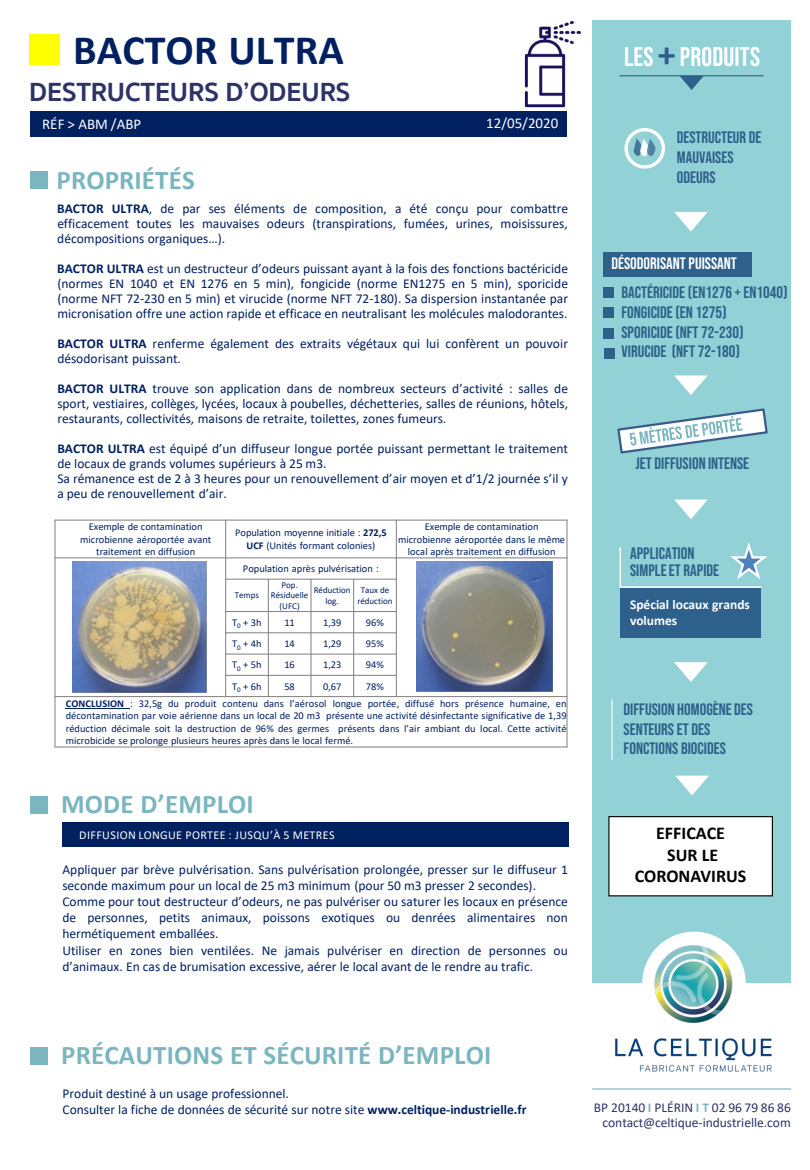
<style>
.page{position:relative;width:810px;height:1170px;background:#fff}
.page>*{position:absolute;margin:0;border:0;box-sizing:border-box;transform-origin:0 0}
.t1{font:700 42px "Calibri";letter-spacing:.005em;color:#002060}
.t2{font:700 27px "Calibri";letter-spacing:.005em;color:#7bb6c0}
.t3{font:700 27px "Sukhumvit Set";color:#2d3367}
.t4{font:27px "Bebas Neue";letter-spacing:.005em;color:#fff}
.t5{font:700 18px/21.6px "Calibri";color:#000;text-align:center}
.t6{font:16.5px/19.8px "Bebas Neue";color:#2d608b}
.t7{font:16.5px "Bebas Neue";color:#fff}
.t8{font:15px "Calibri";color:#fff}
.t9{font:13.5px/15px "Calibri";color:#002060}
.t10{font:13.5px/15px "Calibri";color:#2d3367;text-align:right}
.t11{font:700 13.5px/16.2px "Calibri";letter-spacing:-.005em;color:#fff}
.t12{font:12px "Calibri";letter-spacing:.03em;color:#fff}
.t13{font:10.5px/12.6px "Calibri";letter-spacing:-.005em;color:#002060;text-align:center}
.t14{font:9px/10.8px "Calibri";letter-spacing:-.005em;color:#002060;text-align:center}
.s1{font-weight:700}
.s2{font-family:"Calibri";font-weight:700;font-size:36px;color:#2d608b}
.s3{font-weight:700;color:#7bb6c0}
</style>
<div class="page">
<div style="left:592px;top:20px;width:199px;height:963px;background:#92d1d5"></div>
<div style="left:31px;top:112px;width:536px;height:25px;background:#002060"></div>
<div style="left:62px;top:822px;width:506px;height:25px;background:#002060"></div>
<div style="left:30px;top:34px;width:30px;height:31px;background:#ff0"></div>
<div style="left:30px;top:172px;width:18px;height:17px;background:#7bb6c0"></div>
<div style="left:30px;top:796px;width:18px;height:18px;background:#7bb6c0"></div>
<div style="left:30px;top:1047px;width:18px;height:18px;background:#7bb6c0"></div>
<hr style="left:620px;top:75px;width:144px;height:1px;background:#2d608b">
<svg style="left:680px;top:76px;width:24px;height:14px"></svg>
<svg style="left:633px;top:138px;width:23px;height:19px"></svg>
<div style="left:624px;top:128px;width:41px;height:41px;border:3px solid #fff;border-radius:50%"></div>
<svg style="left:674px;top:212px;width:34px;height:20px"></svg>
<div style="left:603px;top:252px;width:148px;height:24px;background:#2d608b"></div>
<div style="left:603px;top:287px;width:10px;height:10px;background:#2d608b"></div>
<div style="left:603px;top:308px;width:10px;height:10px;background:#2d608b"></div>
<div style="left:603px;top:328px;width:10px;height:10px;background:#2d608b"></div>
<svg style="left:674px;top:375px;width:34px;height:20px"></svg>
<svg style="left:617px;top:408px;width:151px;height:46px"></svg>
<svg style="left:674px;top:500px;width:33px;height:19px"></svg>
<div style="left:620px;top:588px;width:141px;height:50px;background:#2d608b"></div>
<svg style="left:619px;top:542px;width:148px;height:46px"></svg>
<svg style="left:674px;top:662px;width:34px;height:20px"></svg>
<hr style="left:611px;top:699px;width:2px;height:61px;background:#fff">
<hr style="left:592px;top:1088px;width:199px;height:2px;background:#7bb6c0">
<img style="left:599px;top:931px;width:190px;height:158px">
<hr style="left:225px;top:520px;width:1px;height:177px;background:#7f7f7f">
<hr style="left:268px;top:579px;width:1px;height:118px;background:#7f7f7f">
<hr style="left:311px;top:579px;width:1px;height:118px;background:#7f7f7f">
<hr style="left:353px;top:579px;width:1px;height:118px;background:#7f7f7f">
<hr style="left:396px;top:520px;width:1px;height:177px;background:#7f7f7f">
<hr style="left:55px;top:558px;width:512px;height:1px;background:#7f7f7f">
<hr style="left:225px;top:579px;width:172px;height:1px;background:#7f7f7f">
<hr style="left:225px;top:611px;width:172px;height:1px;background:#7f7f7f">
<hr style="left:225px;top:632px;width:172px;height:1px;background:#7f7f7f">
<hr style="left:225px;top:654px;width:172px;height:1px;background:#7f7f7f">
<hr style="left:225px;top:675px;width:172px;height:1px;background:#7f7f7f">
<hr style="left:55px;top:696px;width:512px;height:1px;background:#7f7f7f">
<hr style="left:55px;top:520px;width:1px;height:227px;background:#7f7f7f">
<hr style="left:567px;top:520px;width:1px;height:227px;background:#7f7f7f">
<hr style="left:55px;top:520px;width:512px;height:1px;background:#7f7f7f">
<hr style="left:55px;top:747px;width:512px;height:1px;background:#7f7f7f">
<hr style="left:66px;top:708px;width:64px;height:1px;background:#002060">
<img style="left:73px;top:562px;width:134px;height:131px">
<img style="left:416px;top:562px;width:137px;height:130px">
<img style="left:524px;top:21px;width:57px;height:86px">
<svg style="left:675px;top:776px;width:34px;height:19px"></svg>
<div style="left:608px;top:816px;width:165px;height:80px;background:#fff;border:1px solid #000"></div>
<div style="left:604px;top:349px;width:11px;height:10px;background:#2d608b"></div>
<h1 class="t1" style="left:73px;top:20px;width:272px">BACTOR ULTRA</h1>
<p class="t3" style="left:29px;top:72px;width:323px">DESTRUCTEURS D’ODEURS</p>
<p class="t8" style="left:42px;top:114px;width:100px">RÉF &gt; ABM /ABP</p>
<p class="t8" style="left:486px;top:113px;width:73px">12/05/2020</p>
<p class="t2" style="left:56px;top:161px;width:140px">PROPRIÉTÉS</p>
<p class="t9" style="left:57px;top:201px;width:512px;text-align:justify"><span class="s1">BACTOR ULTRA</span>, de par ses éléments de composition, a été conçu pour combattre efficacement toutes les mauvaises odeurs (transpirations, fumées, urines, moisissures, décompositions organiques…).</p>
<p class="t9" style="left:57px;top:261px;width:512px;text-align:justify"><span class="s1">BACTOR ULTRA</span> est un destructeur d’odeurs puissant ayant à la fois des fonctions bactéricide (normes EN 1040 et EN 1276 en 5 min), fongicide (norme EN1275 en 5 min), sporicide (norme NFT 72-230 en 5 min) et virucide (norme NFT 72-180). Sa dispersion instantanée par micronisation offre une action rapide et efficace en neutralisant les molécules malodorantes.</p>
<p class="t9" style="left:57px;top:336px;width:512px"><span class="s1">BACTOR ULTRA</span> renferme également des extraits végétaux qui lui confèrent un pouvoir désodorisant puissant.</p>
<p class="t9" style="left:57px;top:381px;width:512px;text-align:justify"><span class="s1">BACTOR ULTRA</span> trouve son application dans de nombreux secteurs d’activité : salles de sport, vestiaires, collèges, lycées, locaux à poubelles, déchetteries, salles de réunions, hôtels, restaurants, collectivités, maisons de retraite, toilettes, zones fumeurs.</p>
<p class="t9" style="left:57px;top:441px;width:512px"><span class="s1">BACTOR ULTRA</span> est équipé d’un diffuseur longue portée puissant permettant le traitement de locaux de grands volumes supérieurs à 25 m3.</p>
<p class="t9" style="left:57px;top:471px;width:512px">Sa rémanence est de 2 à 3 heures pour un renouvellement d’air moyen et d’1/2 journée s’il y a peu de renouvellement d’air.</p>
<p class="t13" style="left:80px;top:520px;width:133px">Exemple de contamination microbienne aéroportée avant traitement en diffusion</p>
<p class="t13" style="left:235px;top:526px;width:153px">Population moyenne initiale : <span class="s1">272,5<br>UCF</span> (Unités formant colonies)</p>
<p class="t13" style="left:398px;top:520px;width:169px">Exemple de contamination microbienne aéroportée dans le même local après traitement en diffusion</p>
<p class="t13" style="left:243px;top:562px;width:137px">Population après pulvérisation :</p>
<p class="t14" style="left:235px;top:590px;width:26px">Temps</p>
<p class="t14" style="left:271px;top:579px;width:39px">Pop.<br>Résiduelle (UFC)</p>
<p class="t14" style="left:314px;top:584px;width:38px">Réduction log.</p>
<p class="t14" style="left:357px;top:584px;width:37px">Taux de réduction</p>
<p class="t13" style="left:232px;top:616px;width:31px">T<sub>0</sub> + 3h</p>
<p class="t13" style="left:284px;top:616px;width:12px">11</p>
<p class="t13" style="left:323px;top:616px;width:20px">1,39</p>
<p class="t13" style="left:366px;top:616px;width:19px">96%</p>
<p class="t13" style="left:232px;top:637px;width:31px">T<sub>0</sub> + 4h</p>
<p class="t13" style="left:284px;top:637px;width:12px">14</p>
<p class="t13" style="left:323px;top:637px;width:20px">1,29</p>
<p class="t13" style="left:366px;top:637px;width:19px">95%</p>
<p class="t13" style="left:232px;top:658px;width:31px">T<sub>0</sub> + 5h</p>
<p class="t13" style="left:284px;top:658px;width:12px">16</p>
<p class="t13" style="left:323px;top:658px;width:20px">1,23</p>
<p class="t13" style="left:366px;top:658px;width:19px">94%</p>
<p class="t13" style="left:232px;top:680px;width:31px">T<sub>0</sub> + 6h</p>
<p class="t13" style="left:284px;top:680px;width:12px">58</p>
<p class="t13" style="left:323px;top:680px;width:20px">0,67</p>
<p class="t13" style="left:366px;top:680px;width:19px">78%</p>
<p class="t13" style="left:66px;top:696px;width:502px;text-align:justify"><span class="s1">CONCLUSION</span> : 32,5g du produit contenu dans l’aérosol longue portée, diffusé hors présence humaine, en décontamination par voie aérienne dans un local de 20 m3 présente une activité désinfectante significative de 1,39 réduction décimale soit la destruction de 96% des germes présents dans l’air ambiant du local. Cette activité microbicide se prolonge plusieurs heures après dans le local fermé.</p>
<p class="t2" style="left:61px;top:785px;width:194px">MODE D’EMPLOI</p>
<p class="t12" style="left:79px;top:826px;width:257px">DIFFUSION LONGUE PORTEE : JUSQU’À 5 METRES</p>
<p class="t9" style="left:62px;top:861px;width:507px;line-height:16.2px">Appliquer par brève pulvérisation. Sans pulvérisation prolongée, presser sur le diffuseur 1 seconde maximum pour un local de 25 m3 minimum (pour 50 m3 presser 2 secondes).</p>
<p class="t9" style="left:62px;top:893px;width:507px;line-height:16.2px;text-align:justify">Comme pour tout destructeur d’odeurs, ne pas pulvériser ou saturer les locaux en présence de personnes, petits animaux, poissons exotiques ou denrées alimentaires non hermétiquement emballées.</p>
<p class="t9" style="left:62px;top:942px;width:507px;line-height:16.2px">Utiliser en zones bien ventilées. Ne jamais pulvériser en direction de personnes ou d’animaux. En cas de brumisation excessive, aérer le local avant de le rendre au trafic.</p>
<p class="t4" style="left:624px;top:41px;width:138px">LES <span class="s2">+</span> PRODUITS</p>
<p class="t6" style="left:677px;top:127px;width:86px">DESTRUCTEUR DE<br>MAUVAISES<br>ODEURS</p>
<p class="t7" style="left:612px;top:253px;width:127px">DÉSODORISANT PUISSANT</p>
<p class="t6" style="left:622px;top:282px;width:168px">BACTÉRICIDE (EN1276 + EN1040)</p>
<p class="t6" style="left:622px;top:302px;width:107px">FONGICIDE (EN 1275)</p>
<p class="t6" style="left:622px;top:322px;width:124px">SPORICIDE (NFT 72-230)</p>
<p class="t6" style="left:622px;top:342px;width:120px">VIRUCIDE (NFT 72-180)</p>
<p class="t6" style="left:636px;top:454px;width:115px">JET DIFFUSION INTENSE</p>
<p class="t6" style="left:630px;top:545px;width:91px;line-height:16.4px">APPLICATION<br>SIMPLE ET RAPIDE</p>
<p class="t11" style="left:630px;top:596px;width:121px">Spécial locaux grands volumes</p>
<p class="t6" style="left:624px;top:699px;width:131px">DIFFUSION HOMOGÈNE DES<br>SENTEURS ET DES<br>FONCTIONS BIOCIDES</p>
<p class="t5" style="left:656px;top:822px;width:70px">EFFICACE</p>
<p class="t5" style="left:635px;top:844px;width:113px">SUR LE<br>CORONAVIRUS</p>
<p class="t2" style="left:61px;top:1036px;width:432px">PRÉCAUTIONS ET SÉCURITÉ D’EMPLOI</p>
<p class="t9" style="left:62px;top:1086px;width:228px">Produit destiné à un usage professionnel.</p>
<p class="t9" style="left:62px;top:1102px;width:466px">Consulter la fiche de données de sécurité sur notre site <span class="s1">www.celtique-industrielle.fr</span></p>
<p class="t10" style="left:594px;top:1100px;width:198px">BP 20140 <span class="s3">I</span> PLÉRIN <span class="s3">I T</span> 02 96 79 86 86 contact@celtique-industrielle.com</p>
</div>
